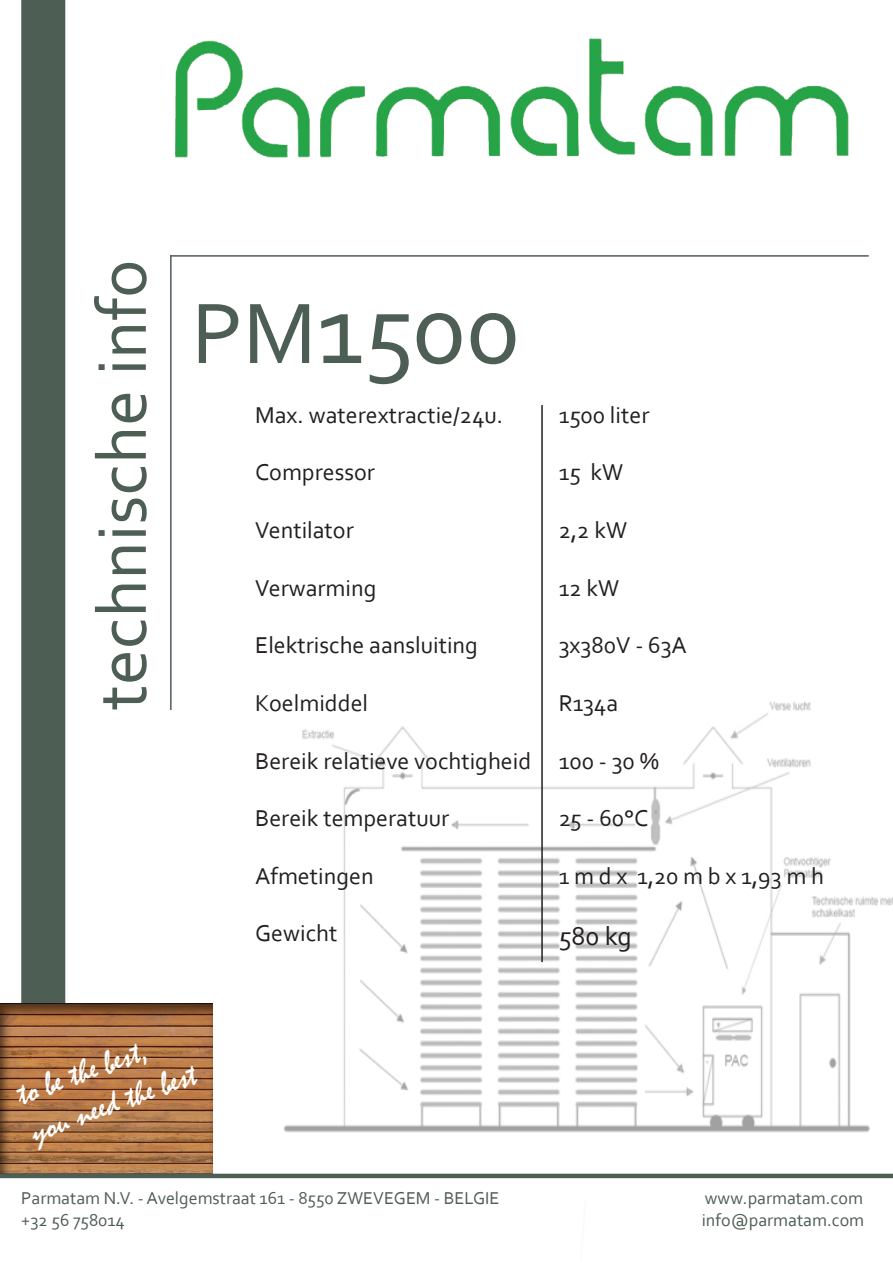
<style>
.page{position:relative;width:893px;height:1263px;background:#fff}
.page>*{position:absolute;margin:0;border:0;box-sizing:border-box;transform-origin:0 0}
.t1{font:105px "Corbel";color:#4d5e54}
.t2{font:72px "Corbel";color:#4d5e54}
.t3{font:33px "Mistral";color:#fff}
.t4{font:27px "Corbel";color:#231f20}
.t5{font:24px "Corbel";color:#231f20}
.t6{font:18px "Corbel";color:#4d5e54}
.s1{font-size:90px}
</style>
<div class="page">
<img style="left:229px;top:701px;width:664px;height:478px">
<div style="left:22px;top:1px;width:43px;height:1165px;background:#4d5e54"></div>
<div style="left:21px;top:0;width:44px;height:1167px;border:2px solid #4d5e54"></div>
<div style="left:0;top:1002px;width:213px;height:172px;background:#231f20;opacity:.7"></div>
<hr style="left:0;top:1174px;width:893px;height:4px;background:#4d5e54">
<hr style="left:170px;top:255px;width:699px;height:2px;background:#4d5e54">
<hr style="left:170px;top:255px;width:2px;height:455px;background:#4d5e54">
<hr style="left:541px;top:405px;width:2px;height:557px;background:#231f20">
<img style="left:175px;top:38px;width:674px;height:120px">
<p class="t2" style="left:77px;top:710px;width:452px;rotate:-90deg">technische info</p>
<p class="t1" style="left:191px;top:263px;width:330px"><span class="s1">PM</span>1500</p>
<p class="t5" style="left:255px;top:400px;width:250px">Max. waterextractie/24u.</p>
<p class="t5" style="left:255px;top:458px;width:121px">Compressor</p>
<p class="t5" style="left:255px;top:515px;width:100px">Ventilator</p>
<p class="t5" style="left:255px;top:573px;width:123px">Verwarming</p>
<p class="t5" style="left:255px;top:630px;width:224px">Elektrische aansluiting</p>
<p class="t5" style="left:255px;top:688px;width:115px">Koelmiddel</p>
<p class="t5" style="left:255px;top:746px;width:278px">Bereik relatieve vochtigheid</p>
<p class="t5" style="left:255px;top:803px;width:196px">Bereik temperatuur</p>
<p class="t5" style="left:255px;top:861px;width:120px">Afmetingen</p>
<p class="t5" style="left:255px;top:918px;width:84px">Gewicht</p>
<p class="t5" style="left:559px;top:400px;width:92px">1500 liter</p>
<p class="t5" style="left:559px;top:458px;width:66px">15 kW</p>
<p class="t5" style="left:559px;top:515px;width:70px">2,2 kW</p>
<p class="t5" style="left:559px;top:573px;width:62px">12 kW</p>
<p class="t5" style="left:559px;top:630px;width:130px">3x380V - 63A</p>
<p class="t5" style="left:559px;top:688px;width:61px">R134a</p>
<p class="t5" style="left:559px;top:746px;width:102px">100 - 30 %</p>
<p class="t5" style="left:559px;top:803px;width:91px">25 - 60°C</p>
<p class="t5" style="left:559px;top:861px;width:267px">1 m d x 1,20 m b x 1,93 m h</p>
<p class="t4" style="left:559px;top:919px;width:75px">580 kg</p>
<p class="t3" style="left:11px;top:1076px;width:138px;rotate:-20deg">to be the best,</p>
<p class="t3" style="left:24px;top:1114px;width:176px;rotate:-20deg">you need the best</p>
<p class="t6" style="left:21px;top:1187px;width:480px">Parmatam N.V. - Avelgemstraat 161 - 8550 ZWEVEGEM - BELGIE</p>
<p class="t6" style="left:705px;top:1187px;width:160px">www.parmatam.com</p>
<p class="t6" style="left:21px;top:1208px;width:105px">+32 56 758014</p>
<p class="t6" style="left:702px;top:1208px;width:164px">info@parmatam.com</p>
</div>
